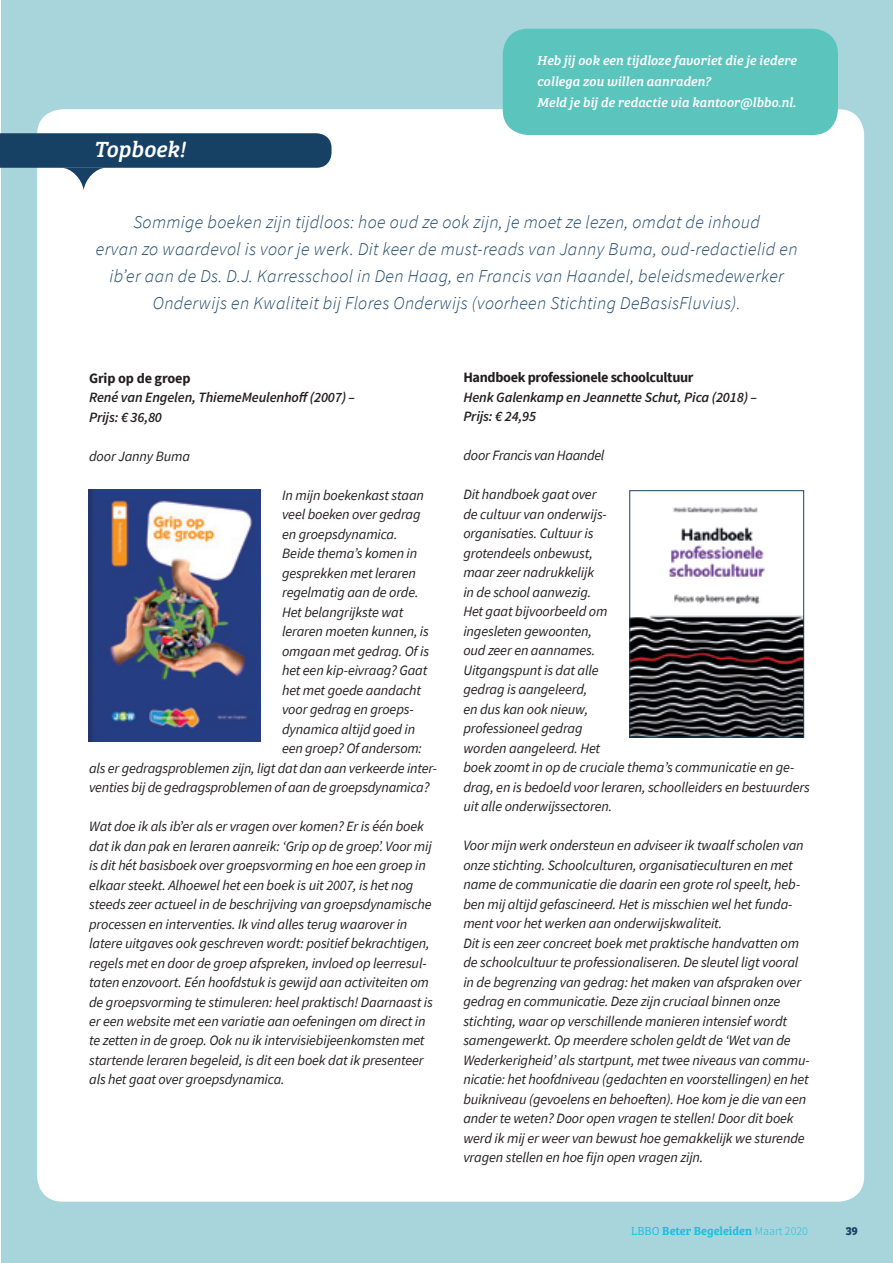
<style>
.page{position:relative;width:893px;height:1263px;background:#fff}
.page>*{position:absolute;margin:0;border:0;box-sizing:border-box;transform-origin:0 0}
.t1{font:italic 22.8px "Bree Serif";letter-spacing:-.005em;color:#fff}
.t2{font:italic 300 18px/27px "Source Sans Pro";letter-spacing:.02em;color:#164165;text-align:center}
.t3{font:italic 14.25px/19.5px "Source Sans Pro";letter-spacing:-.01em;color:#231f20}
.t4{font:italic 600 14.25px/19.5px "Source Sans Pro";letter-spacing:-.01em;color:#231f20}
.t5{font:700 14.25px "Source Sans Pro";letter-spacing:-.025em;color:#231f20}
.t6{font:italic 13.5px/21px "Bree Serif";letter-spacing:-.005em;color:#fff}
.t7{font:600 12px "Bree Serif";color:#1cbfdf}
.t8{font:700 12px "Bree Serif";color:#164165}
.s1{font-weight:300}
.s2{font-family:"Source Sans Pro";font-weight:300}
</style>
<div class="page">
<div style="left:1px;top:0;width:892px;height:1263px;background:#a8d5dc"></div>
<div style="left:37px;top:109px;width:827px;height:1092px;background:#fff;border-radius:26px"></div>
<svg style="left:0;top:133px;width:332px;height:57px"></svg>
<div style="left:503px;top:29px;width:335px;height:106px;background:#5ac4bd;border-radius:26px"></div>
<img style="left:88px;top:490px;width:173px;height:252px">
<img style="left:631px;top:507px;width:171px;height:228px">
<div style="left:629px;top:490px;width:175px;height:247px;border:1px solid #164165"></div>
<h1 class="t1" style="left:93px;top:132px;width:94px">Topboek!</h1>
<p class="t6" style="left:537px;top:49px;width:261px">Heb jij ook een tijdloze favoriet die je iedere collega zou willen aanraden?<br>Meld je bij de redactie via kantoor@lbbo.nl.</p>
<p class="t2" style="left:96px;top:209px;width:703px">Sommige boeken zijn tijdloos: hoe oud ze ook zijn, je moet ze lezen, omdat de inhoud<br>ervan zo waardevol is voor je werk. Dit keer de must-reads van Janny Buma, oud-redactielid en ib’er aan de Ds. D.J. Karresschool in Den Haag, en Francis van Haandel, beleidsmedewerker Onderwijs en Kwaliteit bij Flores Onderwijs (voorheen Stichting DeBasisFluvius).</p>
<p class="t5" style="left:89px;top:368px;width:103px">Grip op de groep</p>
<p class="t4" style="left:89px;top:387px;width:268px">René van Engelen, ThiemeMeulenhoff (2007) –<br>Prijs: € 36,80</p>
<p class="t3" style="left:89px;top:446px;width:103px">door Janny Buma</p>
<p class="t3" style="left:282px;top:485px;width:143px">In mijn boekenkast staan</p>
<p class="t3" style="left:282px;top:504px;width:140px">veel boeken over gedrag</p>
<p class="t3" style="left:282px;top:524px;width:117px">en groepsdynamica.</p>
<p class="t3" style="left:282px;top:543px;width:137px">Beide thema’s komen in</p>
<p class="t3" style="left:282px;top:563px;width:135px">gesprekken met leraren</p>
<p class="t3" style="left:282px;top:582px;width:138px">regelmatig aan de orde.</p>
<p class="t3" style="left:282px;top:602px;width:123px">Het belangrijkste wat</p>
<p class="t3" style="left:282px;top:621px;width:148px">leraren moeten kunnen, is</p>
<p class="t3" style="left:282px;top:641px;width:148px">omgaan met gedrag. Of is</p>
<p class="t3" style="left:282px;top:660px;width:147px">het een kip-eivraag? Gaat</p>
<p class="t3" style="left:282px;top:680px;width:141px">het met goede aandacht</p>
<p class="t3" style="left:282px;top:699px;width:133px">voor gedrag en groeps-</p>
<p class="t3" style="left:282px;top:719px;width:135px">dynamica altijd goed in</p>
<p class="t3" style="left:282px;top:738px;width:141px">een groep? Of andersom:</p>
<p class="t3" style="left:89px;top:758px;width:349px">als er gedragsproblemen zijn, ligt dat dan aan verkeerde inter-</p>
<p class="t3" style="left:89px;top:777px;width:342px">venties bij de gedragsproblemen of aan de groepsdynamica?</p>
<p class="t3" style="left:89px;top:816px;width:345px">Wat doe ik als ib’er als er vragen over komen? Er is één boek dat ik dan pak en leraren aanreik: ‘Grip op de groep’. Voor mij is dit hét basisboek over groepsvorming en hoe een groep in elkaar steekt. Alhoewel het een boek is uit 2007, is het nog steeds zeer actueel in de beschrijving van groepsdynamische processen en interventies. Ik vind alles terug waarover in latere uitgaves ook geschreven wordt: positief bekrachtigen, regels met en door de groep afspreken, invloed op leerresul&shy;taten enzovoort. Eén hoofdstuk is gewijd aan activiteiten om de groepsvorming te stimuleren: heel praktisch! Daarnaast is er een website met een variatie aan oefeningen om direct in te zetten in de groep. Ook nu ik intervisiebijeenkomsten met startende leraren begeleid, is dit een boek dat ik presenteer als het gaat over groepsdynamica.</p>
<p class="t5" style="left:463px;top:368px;width:232px">Handboek professionele schoolcultuur</p>
<p class="t4" style="left:463px;top:387px;width:295px">Henk Galenkamp en Jeannette Schut, Pica (2018) –<br>Prijs: € 24,95</p>
<p class="t3" style="left:463px;top:446px;width:143px">door Francis van Haandel</p>
<p class="t3" style="left:463px;top:485px;width:348px">Dit handboek gaat over<br>de cultuur van onderwijs-<br>organisaties. Cultuur is<br>grotendeels onbewust,<br>maar zeer nadrukkelijk<br>in de school aanwezig.<br>Het gaat bijvoorbeeld om<br>ingesleten gewoonten,<br>oud zeer en aannames.<br>Uitgangspunt is dat alle<br>gedrag is aangeleerd,<br>en dus kan ook nieuw,<br>professioneel gedrag<br>worden aangeleerd. Het<br>boek zoomt in op de cruciale thema’s communicatie en ge&shy;drag, en is bedoeld voor leraren, schoolleiders en bestuurders uit alle onderwijssectoren.</p>
<p class="t3" style="left:463px;top:836px;width:348px">Voor mijn werk ondersteun en adviseer ik twaalf scholen van onze stichting. Schoolculturen, organisatieculturen en met name de communicatie die daarin een grote rol speelt, heb&shy;ben mij altijd gefascineerd. Het is misschien wel het funda&shy;ment voor het werken aan onderwijskwaliteit.<br>Dit is een zeer concreet boek met praktische handvatten om de schoolcultuur te professionaliseren. De sleutel ligt vooral in de begrenzing van gedrag: het maken van afspraken over gedrag en communicatie. Deze zijn cruciaal binnen onze stichting, waar op verschillende manieren intensief wordt samengewerkt. Op meerdere scholen geldt de ‘Wet van de Wederkerigheid’ als startpunt, met twee niveaus van commu&shy;nicatie: het hoofdniveau (gedachten en voorstellingen) en het buikniveau (gevoelens en behoeften). Hoe kom je die van een ander te weten? Door open vragen te stellen! Door dit boek werd ik mij er weer van bewust hoe gemakkelijk we sturende vragen stellen en hoe fijn open vragen zijn.</p>
<p class="t7" style="left:631px;top:1221px;width:178px"><span class="s1">LBBO</span> Beter Begeleiden <span class="s2">Maart 2020</span></p>
<p class="t8" style="left:846px;top:1221px;width:14px">39</p>
</div>
